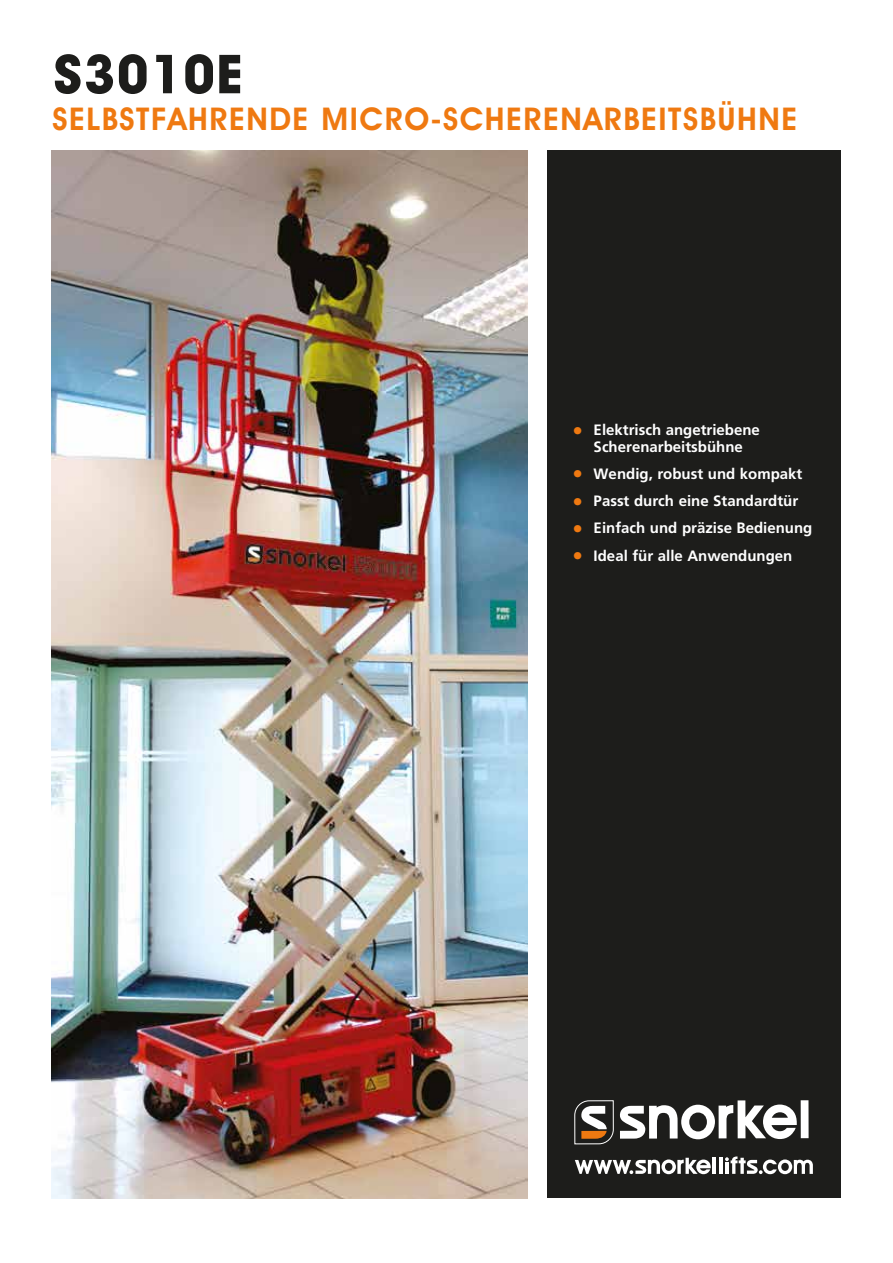
<style>
.page{position:relative;width:893px;height:1263px;background:#fff}
.page>*{position:absolute;margin:0;border:0;box-sizing:border-box;transform-origin:0 0}
.t1{font:700 54px "Avant Garde IT Cby BT";letter-spacing:.02em;color:#1d1d1b}
.t2{font:600 31.5px "Avant Garde IT Cby BT";letter-spacing:.05em;color:#ef7911}
.t3{font:700 15px/16.5px "Frutiger";color:#fff;text-align:center}
.s1{font-size:21px;color:#ef7911}
</style>
<div class="page">
<div style="left:547px;top:151px;width:293px;height:1047px;background:#1d1d1b"></div>
<div style="left:801px;top:1100px;width:8px;height:38px;background:#fff"></div>
<svg style="left:620px;top:1100px;width:177px;height:39px"></svg>
<svg style="left:574px;top:1100px;width:40px;height:44px"></svg>
<img style="left:51px;top:151px;width:476px;height:1047px">
<hr style="left:712px;top:1158px;width:4px;height:16px;background:#fff">
<hr style="left:719px;top:1158px;width:3px;height:16px;background:#fff">
<svg style="left:575px;top:1158px;width:136px;height:16px"></svg>
<svg style="left:725px;top:1156px;width:88px;height:18px"></svg>
<h1 class="t1" style="left:54px;top:41px;width:191px">S3010E</h1>
<h2 class="t2" style="left:52px;top:100px;width:746px">SELBSTFAHRENDE MICRO-SCHERENARBEITSBÜHNE</h2>
<p class="t3" style="left:572px;top:422px;width:189px"><span class="s1">•</span> Elektrisch angetriebene<br>Scherenarbeitsbühne</p>
<p class="t3" style="left:572px;top:466px;width:232px"><span class="s1">•</span> Wendig, robust und kompakt</p>
<p class="t3" style="left:572px;top:493px;width:227px"><span class="s1">•</span> Passt durch eine Standardtür</p>
<p class="t3" style="left:572px;top:520px;width:242px"><span class="s1">•</span> Einfach und präzise Bedienung</p>
<p class="t3" style="left:572px;top:547px;width:222px"><span class="s1">•</span> Ideal für alle Anwendungen</p>
</div>
